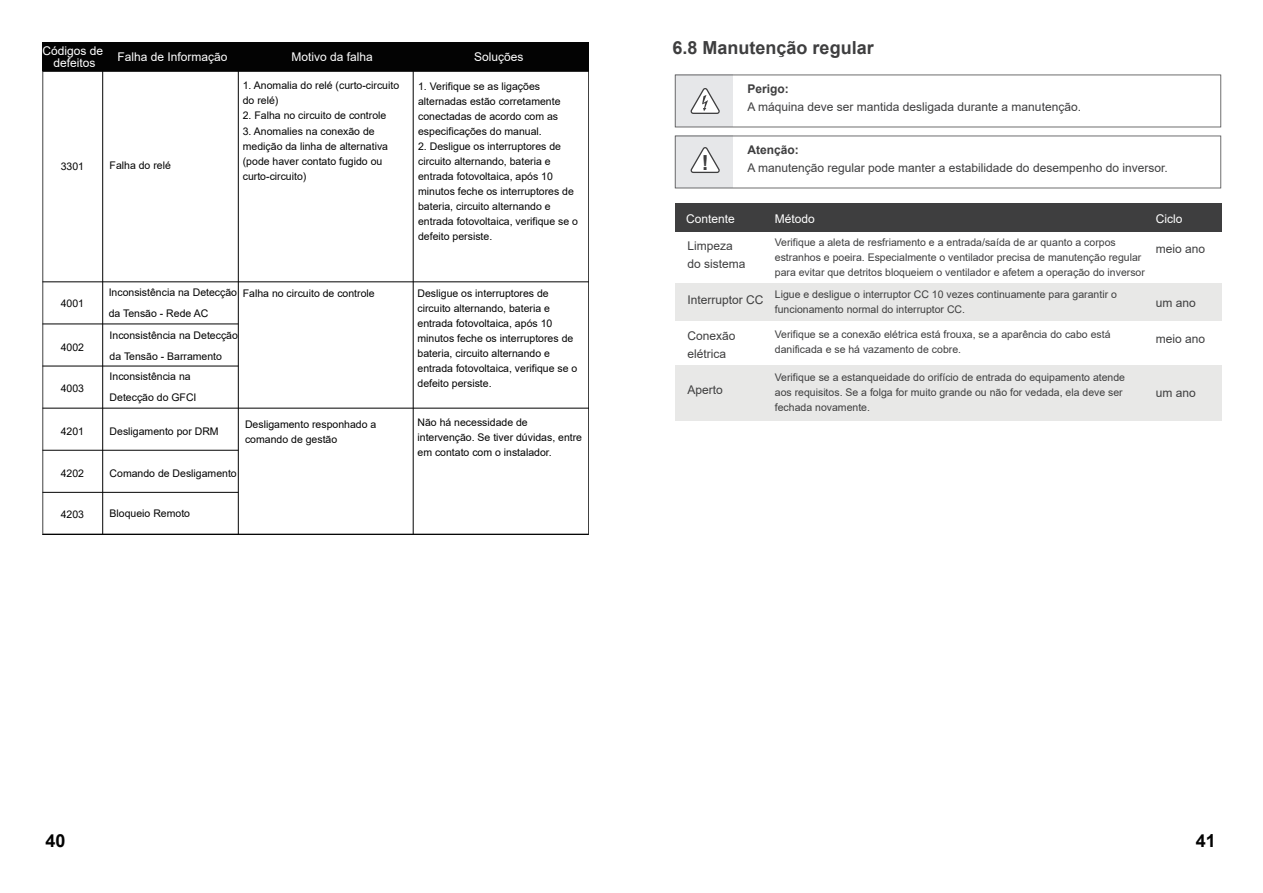
<style>
.page{position:relative;width:1263px;height:893px;background:#fff}
.page>*{position:absolute;margin:0;border:0;box-sizing:border-box;transform-origin:0 0}
.t1{font:700 20.85px "Arial";color:#3e3e3f}
.t2{font:700 18px "Arial";color:#3e3e3f}
.t3{font:700 18px "Arial";color:#030303}
.t4{font:12px/18px "Arial";color:#3e3e3f}
.t5{font:12px/12px "Arial";color:#fff;text-align:center}
.t6{font:700 12px "Arial";color:#3e3e3f}
.t7{font:10.5px/15px "Arial";color:#030303}
.t8{font:10.5px/15px "Arial";color:#3e3e3f}
</style>
<div class="page">
<hr style="left:42px;top:534px;width:547px;height:1px;background:#030303">
<svg style="left:42px;top:72px;width:547px;height:462px"></svg>
<div style="left:42px;top:43px;width:547px;height:28px;background:#030303"></div>
<hr style="left:102px;top:57px;width:1px;height:477px;background:#030303">
<hr style="left:238px;top:60px;width:1px;height:474px;background:#030303">
<hr style="left:413px;top:43px;width:1px;height:491px;background:#030303">
<hr style="left:42px;top:71px;width:547px;height:1px;background:#030303">
<hr style="left:42px;top:281px;width:547px;height:1px;background:#030303">
<hr style="left:42px;top:324px;width:196px;height:1px;background:#030303">
<hr style="left:42px;top:366px;width:196px;height:1px;background:#030303">
<hr style="left:42px;top:408px;width:547px;height:1px;background:#030303">
<hr style="left:42px;top:450px;width:196px;height:1px;background:#030303">
<hr style="left:42px;top:492px;width:196px;height:1px;background:#030303">
<svg style="left:675px;top:136px;width:546px;height:52px"></svg>
<svg style="left:675px;top:75px;width:546px;height:52px"></svg>
<div style="left:675px;top:283px;width:546px;height:37px;background:#e8e8e7"></div>
<div style="left:675px;top:366px;width:546px;height:55px;background:#e8e8e7"></div>
<div style="left:675px;top:203px;width:546px;height:28px;background:#3e3e3f"></div>
<p class="t5" style="left:42px;top:45px;width:62px">Códigos de defeitos</p>
<p class="t5" style="left:118px;top:50px;width:112px">Falha de Informação</p>
<p class="t5" style="left:292px;top:50px;width:83px">Motivo da falha</p>
<p class="t5" style="left:474px;top:50px;width:51px">Soluções</p>
<p class="t7" style="left:243px;top:78px;width:158px">1. Anomalia do relé (curto-circuito do relé)</p>
<p class="t7" style="left:243px;top:108px;width:145px">2. Falha no circuito de controle</p>
<p class="t7" style="left:243px;top:123px;width:147px">3. Anomalies na conexão de medição da linha de alternativa (pode haver contato fugido ou curto-circuito)</p>
<p class="t7" style="left:418px;top:78px;width:144px">1. Verifique se as ligações alternadas estão corretamente conectadas de acordo com as especificações do manual.</p>
<p class="t7" style="left:418px;top:138px;width:161px">2. Desligue os interruptores de circuito alternando, bateria e entrada fotovoltaica, após 10 minutos feche os interruptores de bateria, circuito alternando e entrada fotovoltaica, verifique se o defeito persiste.</p>
<p class="t7" style="left:61px;top:158px;width:25px">3301</p>
<p class="t7" style="left:110px;top:157px;width:63px">Falha do relé</p>
<p class="t7" style="left:109px;top:281px;width:130px;line-height:21px">Inconsistência na Detecção da Tensão - Rede AC</p>
<p class="t7" style="left:243px;top:286px;width:133px">Falha no circuito de controle</p>
<p class="t7" style="left:417px;top:286px;width:161px">Desligue os interruptores de circuito alternando, bateria e entrada fotovoltaica, após 10 minutos feche os interruptores de bateria, circuito alternando e entrada fotovoltaica, verifique se o defeito persiste.</p>
<p class="t7" style="left:417px;top:415px;width:166px">Não há necessidade de intervenção. Se tiver dúvidas, entre em contato com o instalador.</p>
<p class="t7" style="left:61px;top:296px;width:25px">4001</p>
<p class="t7" style="left:110px;top:325px;width:130px;line-height:21px">Inconsistência na Detecção da Tensão - Barramento</p>
<p class="t7" style="left:61px;top:340px;width:25px">4002</p>
<p class="t7" style="left:110px;top:366px;width:88px;line-height:21px">Inconsistência na<br>Detecção do GFCI</p>
<p class="t7" style="left:61px;top:381px;width:25px">4003</p>
<p class="t7" style="left:61px;top:423px;width:25px">4201</p>
<p class="t7" style="left:110px;top:423px;width:111px">Desligamento por DRM</p>
<p class="t7" style="left:61px;top:466px;width:25px">4202</p>
<p class="t7" style="left:110px;top:466px;width:129px">Comando de Desligamento</p>
<p class="t7" style="left:61px;top:507px;width:25px">4203</p>
<p class="t7" style="left:110px;top:505px;width:82px">Bloqueio Remoto</p>
<p class="t7" style="left:245px;top:416px;width:133px">Desligamento responhado a comando de gestão</p>
<h2 class="t2" style="left:673px;top:35px;width:203px">6.8 Manutenção regular</h2>
<h1 class="t1" style="left:702px;top:148px;width:8px">!</h1>
<p class="t6" style="left:747px;top:81px;width:43px">Perigo:</p>
<p class="t4" style="left:747px;top:98px;width:335px">A máquina deve ser mantida desligada durante a manutenção.</p>
<p class="t6" style="left:747px;top:142px;width:53px">Atenção:</p>
<p class="t4" style="left:747px;top:159px;width:422px">A manutenção regular pode manter a estabilidade do desempenho do inversor.</p>
<p class="t5" style="left:686px;top:213px;width:50px">Contente</p>
<p class="t5" style="left:775px;top:213px;width:42px">Método</p>
<p class="t5" style="left:1156px;top:213px;width:28px">Ciclo</p>
<p class="t8" style="left:775px;top:235px;width:372px">Verifique a aleta de resfriamento e a entrada/saída de ar quanto a corpos estranhos e poeira. Especialmente o ventilador precisa de manutenção regular para evitar que detritos bloqueiem o ventilador e afetem a operação do inversor</p>
<p class="t4" style="left:688px;top:237px;width:60px">Limpeza do sistema</p>
<p class="t4" style="left:688px;top:291px;width:78px">Interruptor CC</p>
<p class="t4" style="left:688px;top:327px;width:50px">Conexão elétrica</p>
<p class="t4" style="left:688px;top:381px;width:37px">Aperto</p>
<p class="t4" style="left:1156px;top:240px;width:51px">meio ano</p>
<p class="t8" style="left:775px;top:287px;width:343px">Ligue e desligue o interruptor CC 10 vezes continuamente para garantir o funcionamento normal do interruptor CC.</p>
<p class="t8" style="left:775px;top:327px;width:337px">Verifique se a conexão elétrica está frouxa, se a aparência do cabo está danificada e se há vazamento de cobre.</p>
<p class="t4" style="left:1156px;top:294px;width:42px">um ano</p>
<p class="t4" style="left:1156px;top:330px;width:51px">meio ano</p>
<p class="t8" style="left:775px;top:370px;width:352px">Verifique se a estanqueidade do orifício de entrada do equipamento atende aos requisitos. Se a folga for muito grande ou não for vedada, ela deve ser fechada novamente.</p>
<p class="t4" style="left:1156px;top:384px;width:42px">um ano</p>
<h2 class="t3" style="left:46px;top:828px;width:22px">40</h2>
<h2 class="t3" style="left:1196px;top:828px;width:22px">41</h2>
</div>
